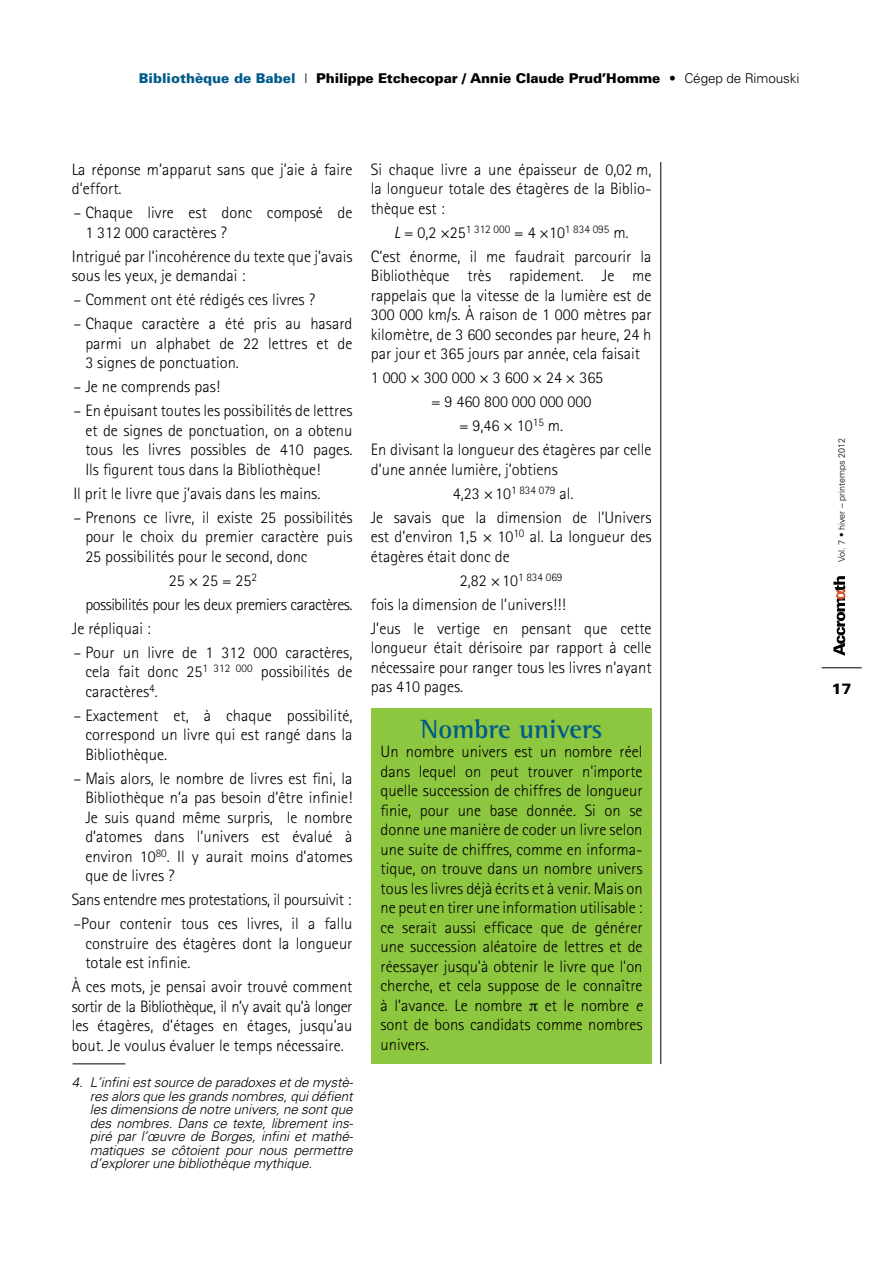
<style>
.page{position:relative;width:891px;height:1269px;background:#fff}
.page>*{position:absolute;margin:0;border:0;box-sizing:border-box;transform-origin:0 0}
.t1{font:700 27px "Rotis Semi Serif";color:#005b89}
.t2{font:300 16.5px/19.5px "Rotis Sans Serif";color:#000;text-align:justify}
.t3{font:300 16.5px/24px "Rotis Sans Serif";letter-spacing:-.02em;color:#000}
.t4{font:300 16.5px "Rotis Sans Serif";letter-spacing:-.03em;color:#000}
.t5{font:900 15px "Univers";color:#000}
.t6{font:italic 300 13.5px/13.5px "Univers";letter-spacing:-.01em;color:#000;text-align:justify}
.t7{font:900 13.5px "Univers";letter-spacing:-.01em;color:#000}
.t8{font:300 9px "Univers";color:#000}
.s1{color:#005b89}
.s2{font-weight:300}
.s3{font-style:italic}
</style>
<div class="page">
<hr style="left:822px;top:668px;width:40px;height:1px;background:#000">
<svg style="left:833px;top:576px;width:12px;height:80px"></svg>
<hr style="left:661px;top:162px;width:1px;height:902px;background:#000">
<hr style="left:73px;top:1064px;width:52px;height:1px;background:#000">
<div style="left:372px;top:709px;width:280px;height:355px;background:#8dc63f"></div>
<p class="t7" style="left:139px;top:70px;width:662px"><span class="s1">Bibliothèque de Babel</span> <span class="s2">|</span> Philippe Etchecopar / Annie Claude Prud’Homme • <span class="s2">Cégep de Rimouski</span></p>
<p class="t2" style="left:72px;top:159px;width:282px">La réponse m’apparut sans que j’aie à faire d’effort.</p>
<p class="t2" style="left:85px;top:203px;width:269px;text-indent:-12px">– Chaque livre est donc composé de<br>1 312 000 caractères ?</p>
<p class="t2" style="left:72px;top:246px;width:282px">Intrigué par l’incohérence du texte que j’avais sous les yeux, je demandai :</p>
<p class="t2" style="left:73px;top:290px;width:243px">– Comment ont été rédigés ces livres ?</p>
<p class="t2" style="left:85px;top:314px;width:269px;text-indent:-12px">– Chaque caractère a été pris au hasard parmi un alphabet de 22 lettres et de 3 signes de ponctuation.</p>
<p class="t2" style="left:73px;top:377px;width:148px">– Je ne comprends pas!</p>
<p class="t2" style="left:85px;top:401px;width:269px;text-indent:-12px">– En épuisant toutes les possibilités de lettres et de signes de ponctuation, on a obtenu tous les livres possibles de 410 pages.<br>Ils figurent tous dans la Bibliothèque!</p>
<p class="t2" style="left:73px;top:483px;width:249px">Il prit le livre que j’avais dans les mains.</p>
<p class="t2" style="left:85px;top:507px;width:269px;text-indent:-12px">– Prenons ce livre, il existe 25 possibilités pour le choix du premier caractère puis 25 possibilités pour le second, donc</p>
<p class="t2" style="left:169px;top:570px;width:90px">25 × 25 = 25<sup>2</sup></p>
<p class="t4" style="left:85px;top:595px;width:269px">possibilités pour les deux premiers caractères.</p>
<p class="t2" style="left:72px;top:618px;width:81px">Je répliquai :</p>
<p class="t2" style="left:85px;top:642px;width:269px;text-indent:-12px">– Pour un livre de 1 312 000 caractères, cela fait donc 25<sup>1</sup> <sup>312</sup> <sup>000</sup> possibilités de caractères<sup>4</sup>.</p>
<p class="t2" style="left:85px;top:705px;width:269px;text-indent:-12px">– Exactement et, à chaque possibilité, correspond un livre qui est rangé dans la Bibliothèque.</p>
<p class="t2" style="left:85px;top:768px;width:269px;text-indent:-12px">– Mais alors, le nombre de livres est fini, la Bibliothèque n’a pas besoin d’être infinie!<br>Je suis quand même surpris, le nombre d’atomes dans l’univers est évalué à environ 10<sup>80</sup>. Il y aurait moins d’atomes que de livres ?</p>
<p class="t3" style="left:72px;top:888px;width:282px">Sans entendre mes protestations, il poursuivit : –Pour contenir tous ces livres, il a fallu</p>
<p class="t2" style="left:85px;top:933px;width:269px">construire des étagères dont la longueur totale est infinie.</p>
<p class="t2" style="left:72px;top:977px;width:282px">À ces mots, je pensai avoir trouvé comment sortir de la Bibliothèque, il n’y avait qu’à longer les étagères, d’étages en étages, jusqu’au bout. Je voulus évaluer le temps nécessaire.</p>
<p class="t6" style="left:90px;top:1075px;width:265px;text-indent:-18px">4. L’infini est source de paradoxes et de mystè&shy;res alors que les grands nombres, qui défient les dimensions de notre univers, ne sont que des nombres. Dans ce texte, librement ins&shy;piré par l’œuvre de Borges, infini et mathé&shy;matiques se côtoient pour nous permettre d’explorer une bibliothèque mythique.</p>
<p class="t2" style="left:371px;top:159px;width:282px">Si chaque livre a une épaisseur de 0,02 m, la longueur totale des étagères de la Biblio&shy;thèque est :</p>
<p class="t2" style="left:371px;top:220px;width:282px;line-height:24px;text-align:center"><span class="s3">L</span> = 0,2 ×25<sup>1</sup> <sup>312</sup> <sup>000</sup> = 4 ×10<sup>1</sup> <sup>834</sup> <sup>095</sup> m.<br>C’est énorme, il me faudrait parcourir la</p>
<p class="t2" style="left:371px;top:266px;width:282px">Bibliothèque très rapidement. Je me rappelais que la vitesse de la lumière est de 300 000 km/s. À raison de 1 000 mètres par kilomètre, de 3 600 secondes par heure, 24 h par jour et 365 jours par année, cela faisait</p>
<p class="t2" style="left:371px;top:368px;width:234px">1 000 × 300 000 × 3 600 × 24 × 365</p>
<p class="t2" style="left:431px;top:392px;width:162px">= 9 460 800 000 000 000</p>
<p class="t2" style="left:459px;top:416px;width:105px">= 9,46 × 10<sup>15</sup> m.</p>
<p class="t2" style="left:371px;top:440px;width:282px">En divisant la longueur des étagères par celle</p>
<p class="t2" style="left:371px;top:459px;width:188px">d’une année lumière, j’obtiens</p>
<p class="t2" style="left:453px;top:483px;width:122px">4,23 ×10<sup>1</sup> <sup>834</sup> <sup>079</sup> al.</p>
<p class="t2" style="left:371px;top:507px;width:282px">Je savais que la dimension de l’Univers</p>
<p class="t2" style="left:371px;top:527px;width:282px">est d’environ 1,5 × 10<sup>10</sup> al. La longueur des étagères était donc de</p>
<p class="t2" style="left:371px;top:568px;width:282px;line-height:24px;text-align:left;text-indent:89px">2,82 ×10<sup>1</sup> <sup>834</sup> <sup>069<br></sup>fois la dimension de l’univers!!!<br>J’eus le vertige en pensant que cette</p>
<p class="t2" style="left:371px;top:638px;width:282px">longueur était dérisoire par rapport à celle nécessaire pour ranger tous les livres n’ayant pas 410 pages.</p>
<h1 class="t1" style="left:421px;top:713px;width:184px">Nombre univers</h1>
<p class="t2" style="left:381px;top:742px;width:264px">Un nombre univers est un nombre réel dans lequel on peut trouver n'importe quelle succession de chiffres de longueur finie, pour une base donnée. Si on se donne une manière de coder un livre selon une suite de chiffres, comme en informa&shy;tique, on trouve dans un nombre univers tous les livres déjà écrits et à venir. Mais on ne peut en tirer une information utilisable : ce serait aussi efficace que de générer une succession aléatoire de lettres et de réessayer jusqu'à obtenir le livre que l'on cherche, et cela suppose de le connaître à l’avance. Le nombre</p>
<p class="t2" style="left:381px;top:996px;width:264px;text-indent:164px">et le nombre <span class="s3">e </span>sont de bons candidats comme nombres univers.</p>
<p class="t8" style="left:836px;top:562px;width:125px;rotate:-90deg">Vol. 7 • hiver – printemps 2012</p>
<p class="t5" style="left:831px;top:680px;width:22px">17</p>
</div>
